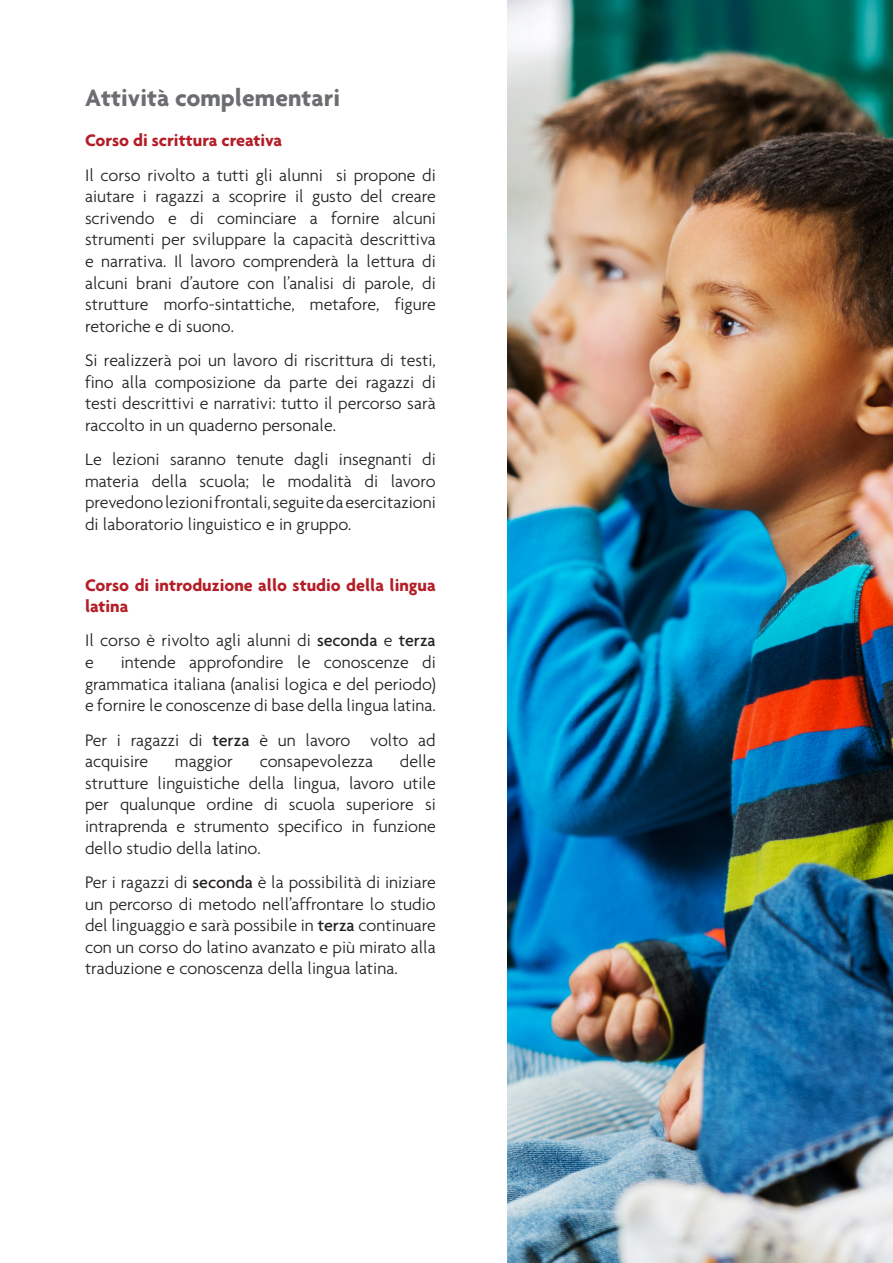
<style>
.page{position:relative;width:893px;height:1263px;background:#fff}
.page>*{position:absolute;margin:0;border:0;box-sizing:border-box;transform-origin:0 0}
.t1{font:700 25.5px "Agenda";color:#6c6d70}
.t2{font:300 18px/21.6px "Agenda";color:#231f20;text-align:justify}
.t3{font:700 18px/21.6px "Agenda";color:#b41e27}
.s1{font-weight:500}
</style>
<div class="page">
<img style="left:507px;top:0;width:386px;height:1263px">
<p class="t1" style="left:85px;top:83px;width:257px">Attività complementari</p>
<p class="t3" style="left:85px;top:129px;width:199px">Corso di scrittura creativa</p>
<p class="t2" style="left:85px;top:164px;width:352px">Il corso rivolto a tutti gli alunni si propone di aiutare i ragazzi a scoprire il gusto del creare scrivendo e di cominciare a fornire alcuni strumenti per sviluppare la capacità descrittiva e narrativa. Il lavoro comprenderà la lettura di alcuni brani d’autore con l’analisi di parole, di strutture morfo-sintattiche, metafore, figure retoriche e di suono.</p>
<p class="t2" style="left:85px;top:349px;width:352px">Si realizzerà poi un lavoro di riscrittura di testi, fino alla composizione da parte dei ragazzi di testi descrittivi e narrativi: tutto il percorso sarà raccolto in un quaderno personale.</p>
<p class="t2" style="left:85px;top:448px;width:352px">Le lezioni saranno tenute dagli insegnanti di materia della scuola; le modalità di lavoro prevedono lezioni frontali, seguite da esercitazioni di laboratorio linguistico e in gruppo.</p>
<p class="t3" style="left:85px;top:573px;width:352px">Corso di introduzione allo studio della lingua latina</p>
<p class="t2" style="left:85px;top:630px;width:352px">Il corso è rivolto agli alunni di <span class="s1">seconda</span> e <span class="s1">terza </span>e</p>
<p class="t2" style="left:85px;top:651px;width:352px;text-indent:36px">intende approfondire le conoscenze di grammatica italiana (analisi logica e del periodo) e fornire le conoscenze di base della lingua latina.</p>
<p class="t2" style="left:85px;top:729px;width:352px">Per i ragazzi di <span class="s1">terza</span> è un lavoro volto ad acquisire</p>
<p class="t2" style="left:85px;top:750px;width:352px;text-indent:315px">delle strutture linguistiche della lingua, lavoro utile per qualunque ordine di scuola superiore si intraprenda e strumento specifico in funzione dello studio della latino.</p>
<p class="t2" style="left:85px;top:871px;width:352px">Per i ragazzi di <span class="s1">seconda</span> è la possibilità di iniziare un percorso di metodo nell’affrontare lo studio del linguaggio e sarà possibile in <span class="s1">terza</span> continuare con un corso do latino avanzato e più mirato alla traduzione e conoscenza della lingua latina.</p>
<p class="t2" style="left:175px;top:750px;width:59px">maggior</p>
<p class="t2" style="left:260px;top:750px;width:115px">consapevolezza</p>
</div>
